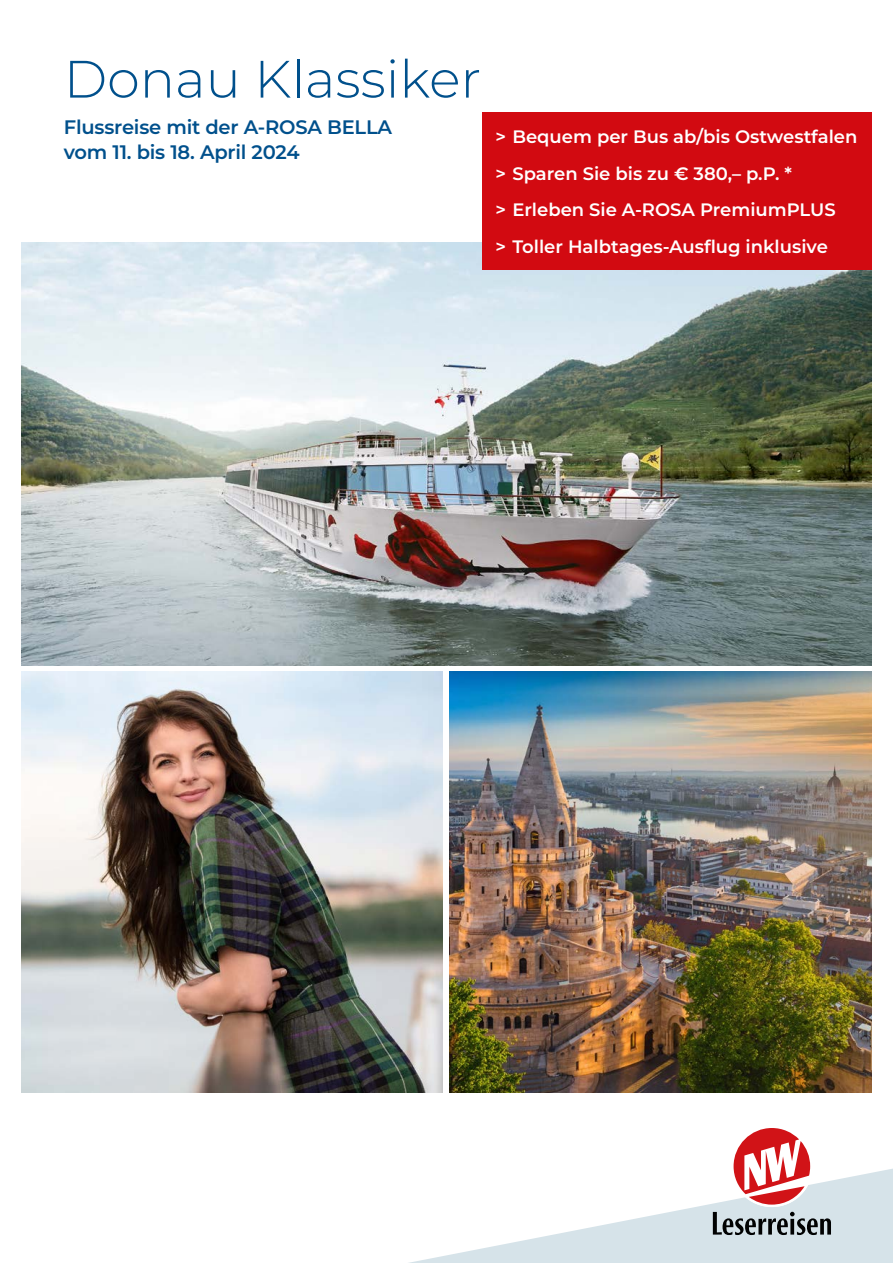
<style>
.page{position:relative;width:893px;height:1263px;background:#fff}
.page>*{position:absolute;margin:0;border:0;box-sizing:border-box;transform-origin:0 0}
.t1{font:300 52.5px "Montserrat";color:#00508c}
.t2{font:600 19.5px/25.5px "Montserrat";letter-spacing:-.01em;color:#00508c}
.t3{font:600 18px/36.8px "Montserrat";color:#fff}
</style>
<div class="page">
<svg style="left:409px;top:1168px;width:484px;height:95px"></svg>
<svg style="left:713px;top:1212px;width:118px;height:23px"></svg>
<div style="left:731px;top:1125px;width:82px;height:82px;background:#fff;border-radius:50%"></div>
<svg style="left:734px;top:1128px;width:76px;height:76px"></svg>
<img style="left:21px;top:242px;width:851px;height:423px">
<div style="left:483px;top:113px;width:389px;height:157px;background:#d20a11"></div>
<img style="left:449px;top:672px;width:423px;height:421px">
<img style="left:21px;top:672px;width:421px;height:421px">
<h1 class="t1" style="left:64px;top:43px;width:419px">Donau Klassiker</h1>
<p class="t2" style="left:64px;top:113px;width:330px">Flussreise mit der A-ROSA BELLA vom 11. bis 18. April 2024</p>
<p class="t3" style="left:495px;top:117px;width:363px">&gt; Bequem per Bus ab/bis Ostwestfalen &gt; Sparen Sie bis zu € 380,– p.P. *<br>&gt; Erleben Sie A-ROSA PremiumPLUS<br>&gt; Toller Halbtages-Ausflug inklusive</p>
</div>
